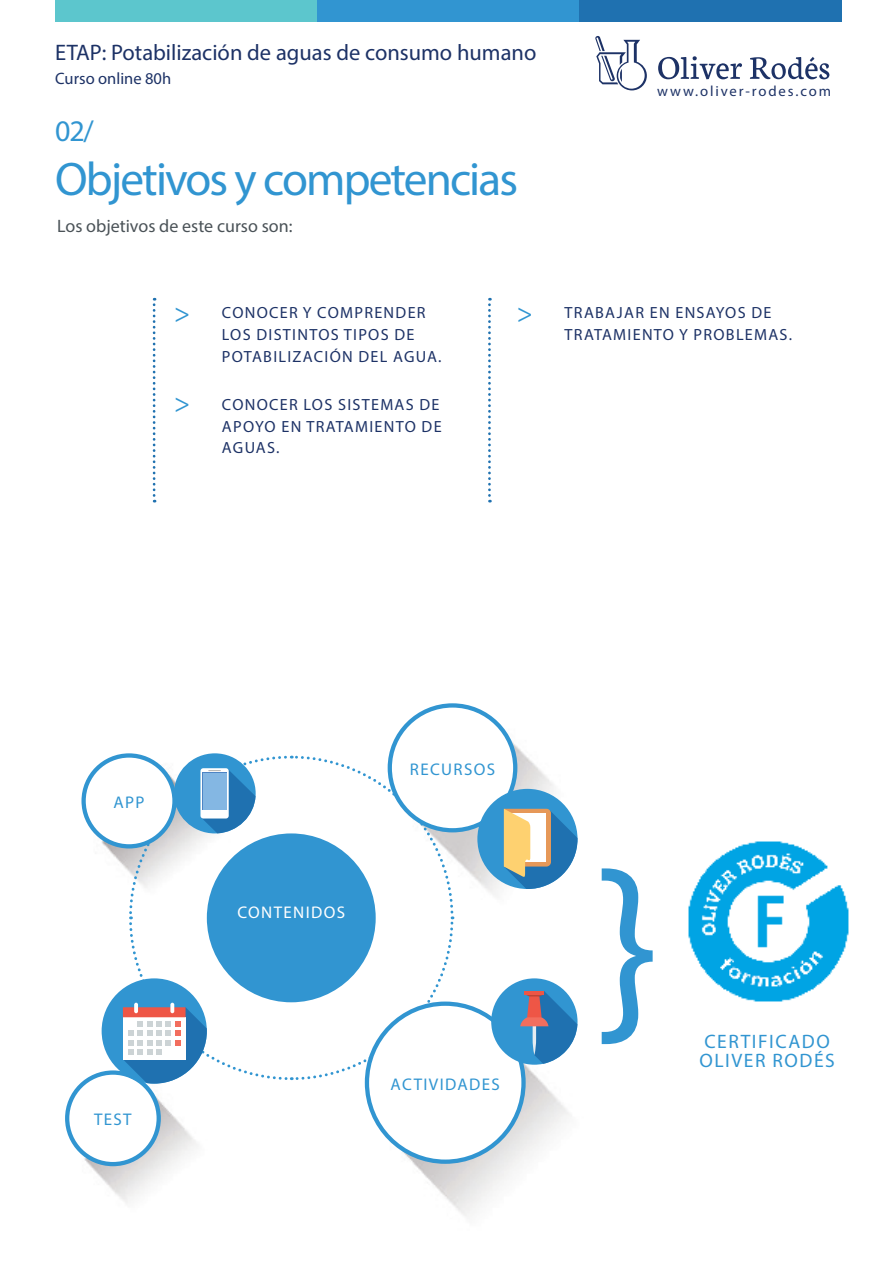
<style>
.page{position:relative;width:893px;height:1263px;background:#fff}
.page>*{position:absolute;margin:0;border:0;box-sizing:border-box;transform-origin:0 0}
.t1{font:220.35px "Myriad Pro";color:#3195d1}
.t2{font:47.25px "Myriad Pro";letter-spacing:-.04em;color:#3195d1}
.t3{font:30px "Myriad Pro";color:#3195d1}
.t4{font:27px "Myriad Pro";color:#3195d1}
.t5{font:22.5px "Myriad Pro";color:#1d3266}
.t6{font:19.5px "Myriad Pro";letter-spacing:.08em;color:#3195d1}
.t7{font:18px "Myriad Pro";color:#4a5257}
.t8{font:16.95px "Myriad Pro";letter-spacing:.08em;color:#3195d1}
.t9{font:16.95px "Myriad Pro";letter-spacing:.08em;color:#fff}
.t10{font:16.5px "Myriad Pro";color:#1d3266}
.t11{font:16.2px/21.6px "Myriad Pro";letter-spacing:.08em;color:#1d3266}
.t12{font:14.7px "Myriad Pro";letter-spacing:.13em;color:#1d3266}
</style>
<div class="page">
<svg style="left:658px;top:56px;width:84px;height:23px"></svg>
<svg style="left:750px;top:57px;width:79px;height:22px"></svg>
<svg style="left:595px;top:36px;width:52px;height:54px"></svg>
<div style="left:55px;top:0;width:262px;height:21px;background:#5cc6cd"></div>
<div style="left:317px;top:0;width:263px;height:21px;background:#3195d1"></div>
<div style="left:580px;top:0;width:262px;height:21px;background:#1f71b0"></div>
<img style="left:65px;top:703px;width:513px;height:513px">
<div style="left:67px;top:1072px;width:92px;height:92px;background:#fff;border-radius:50%"></div>
<div style="left:65px;top:1070px;width:96px;height:96px;border:4px solid #3195d1;border-radius:50%"></div>
<div style="left:390px;top:705px;width:125px;height:125px;background:#fff;border-radius:50%"></div>
<div style="left:388px;top:703px;width:129px;height:129px;border:4px solid #3195d1;border-radius:50%"></div>
<div style="left:367px;top:1004px;width:156px;height:158px;background:#fff;border-radius:50%"></div>
<div style="left:84px;top:755px;width:90px;height:91px;background:#fff;border-radius:50%"></div>
<div style="left:81px;top:753px;width:96px;height:95px;border:4px solid #3195d1;border-radius:50%"></div>
<div style="left:477px;top:789px;width:100px;height:100px;background:#3195d1;border-radius:50%"></div>
<svg style="left:504px;top:809px;width:73px;height:80px"></svg>
<div style="left:491px;top:978px;width:86px;height:87px;background:#3195d1;border-radius:50%"></div>
<svg style="left:520px;top:991px;width:57px;height:73px"></svg>
<hr style="left:525px;top:991px;width:19px;height:3px;background:#ee5646">
<div style="left:102px;top:978px;width:105px;height:105px;background:#3195d1;border-radius:50%"></div>
<svg style="left:123px;top:754px;width:332px;height:329px"></svg>
<svg style="left:488px;top:298px;width:3px;height:204px"></svg>
<svg style="left:153px;top:298px;width:2px;height:204px"></svg>
<img style="left:688px;top:841px;width:161px;height:161px">
<h3 class="t5" style="left:55px;top:39px;width:483px">ETAP: Potabilización de aguas de consumo humano</h3>
<p class="t10" style="left:55px;top:68px;width:117px">Curso online 80h</p>
<p class="t3" style="left:55px;top:112px;width:40px">02/</p>
<p class="t2" style="left:55px;top:150px;width:464px">Objetivos y competencias</p>
<p class="t7" style="left:57px;top:215px;width:237px">Los objetivos de este curso son:</p>
<p class="t11" style="left:222px;top:302px;width:221px">CONOCER Y COMPRENDER<br>LOS DISTINTOS TIPOS DE<br>POTABILIZACIÓN DEL AGUA.</p>
<p class="t11" style="left:222px;top:394px;width:221px">CONOCER LOS SISTEMAS DE<br>APOYO EN TRATAMIENTO DE<br>AGUAS.</p>
<p class="t4" style="left:174px;top:296px;width:18px">&gt;</p>
<p class="t4" style="left:517px;top:296px;width:18px">&gt;</p>
<p class="t4" style="left:174px;top:386px;width:18px">&gt;</p>
<p class="t12" style="left:657px;top:82px;width:175px">www.oliver-rodes.com</p>
<p class="t11" style="left:565px;top:302px;width:229px">TRABAJAR EN ENSAYOS DE<br>TRATAMIENTO Y PROBLEMAS.</p>
<p class="t8" style="left:114px;top:792px;width:33px">APP</p>
<p class="t8" style="left:94px;top:1109px;width:39px">TEST</p>
<p class="t9" style="left:237px;top:902px;width:109px">CONTENIDOS</p>
<p class="t8" style="left:410px;top:759px;width:87px">RECURSOS</p>
<p class="t8" style="left:391px;top:1073px;width:111px">ACTIVIDADES</p>
<p class="t1" style="left:596px;top:809px;width:64px">}</p>
<p class="t6" style="left:704px;top:1029px;width:127px">CERTIFICADO</p>
<p class="t6" style="left:699px;top:1049px;width:137px">OLIVER RODÉS</p>
</div>
